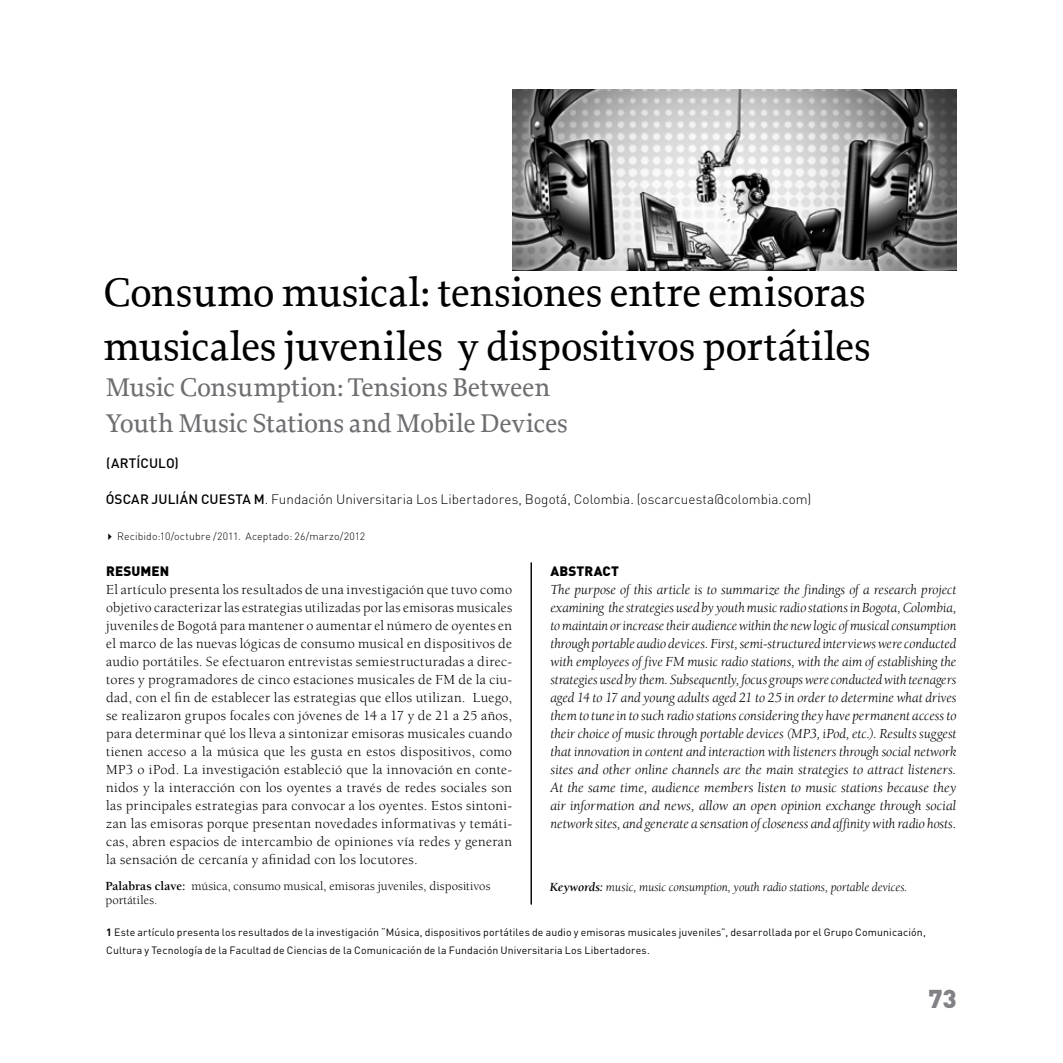
<style>
.page{position:relative;width:1063px;height:1063px;background:#fff}
.page>*{position:absolute;margin:0;border:0;box-sizing:border-box;transform-origin:0 0}
.t1{font:500 42px/54px "Proforma";letter-spacing:-.01em;color:#000}
.t2{font:500 27px/36px "Proforma";letter-spacing:-.01em;color:#6d6e71}
.t3{font:900 25.5px "DIN";color:#808285}
.t4{font:italic 14.25px/18px "Berkeley Std";letter-spacing:-.005em;color:#000;text-align:justify}
.t5{font:14.25px/18px "Berkeley Std";letter-spacing:.02em;color:#000;text-align:justify}
.t6{font:300 13.5px "DIN";letter-spacing:.005em;color:#000}
.t7{font:900 13.5px "DIN";letter-spacing:.01em;color:#000}
.t8{font:500 13.5px "DIN";color:#000}
.t9{font:12.75px/14.2px "Berkeley Std";letter-spacing:.01em;color:#000}
.t10{font:italic 12.75px "Berkeley Std";letter-spacing:-.005em;color:#000}
.t11{font:10.5px/18px "DIN";letter-spacing:.015em;color:#000}
.t12{font:300 10.5px "DIN";letter-spacing:.015em;color:#000}
.s1{font-weight:500}
.s2{font-weight:700}
</style>
<div class="page">
<hr style="left:531px;top:562px;width:1px;height:342px;background:#000">
<img style="left:512px;top:89px;width:445px;height:181px">
<h1 class="t1" style="left:103px;top:265px;width:769px">Consumo musical: tensiones entre emisoras musicales juveniles y dispositivos portátiles</h1>
<h2 class="t2" style="left:106px;top:369px;width:464px">Music Consumption: Tensions Between<br>Youth Music Stations and Mobile Devices</h2>
<p class="t8" style="left:106px;top:454px;width:44px">(ARTÍCUL</p>
<p class="t8" style="left:166px;top:454px;width:14px">O)</p>
<p class="t6" style="left:106px;top:491px;width:707px"><span class="s1">ÓSCAR JULIÁN CUESTA M</span>. Fundación Universitaria Los Libertadores, Bogotá, Colombia. (oscarcuesta@colombia.com)</p>
<p class="t12" style="left:117px;top:530px;width:250px">Recibido:10/octubre /2011. Aceptado: 26/marzo/2012</p>
<p class="t7" style="left:106px;top:562px;width:65px">RESUMEN</p>
<p class="t5" style="left:106px;top:581px;width:408px">El artículo presenta los resultados de una investigación que tuvo como objetivo caracterizar las estrategias utilizadas por las emisoras musicales juveniles de Bogotá para mantener o aumentar el número de oyentes en el marco de las nuevas lógicas de consumo musical en dispositivos de audio portátiles. Se efectuaron entrevistas semiestructuradas a direc&shy;tores y programadores de cinco estaciones musicales de FM de la ciu&shy;dad, con el fin de establecer las estrategias que ellos utilizan. Luego, se realizaron grupos focales con jóvenes de 14 a 17 y de 21 a 25 años, para determinar qué los lleva a sintonizar emisoras musicales cuando tienen acceso a la música que les gusta en estos dispositivos, como MP3 o iPod. La investigación estableció que la innovación en conte&shy;nidos y la interacción con los oyentes a través de redes sociales son las principales estrategias para convocar a los oyentes. Estos sintoni&shy;zan las emisoras porque presentan novedades informativas y temáti&shy;cas, abren espacios de intercambio de opiniones vía redes y generan la sensación de cercanía y afinidad con los locutores.</p>
<p class="t7" style="left:550px;top:562px;width:70px">ABSTRACT</p>
<p class="t4" style="left:550px;top:581px;width:408px">The purpose of this article is to summarize the findings of a research project examining the strategies used by youth music radio stations in Bogota, Colombia, to maintain or increase their audience within the new logic of musical consumption through portable audio devices. First, semi-structured interviews were conducted with employees of five FM music radio stations, with the aim of establishing the strategies used by them. Subsequently, focus groups were conducted with teenagers aged 14 to 17 and young adults aged 21 to 25 in order to determine what drives them to tune in to such radio stations considering they have permanent access to their choice of music through portable devices (MP3, iPod, etc.). Results suggest that innovation in content and interaction with listeners through social network sites and other online channels are the main strategies to attract listeners.<br>At the same time, audience members listen to music stations because they air information and news, allow an open opinion exchange through social network sites, and generate a sensation of closeness and affinity with radio hosts.</p>
<p class="t9" style="left:106px;top:879px;width:386px"><span class="s2">Palabras clave:</span> música, consumo musical, emisoras juveniles, dispositivos portátiles.</p>
<p class="t10" style="left:550px;top:880px;width:359px"><span class="s2">Keywords:</span> music, music consumption, youth radio stations, portable devices.</p>
<p class="t11" style="left:106px;top:923px;width:821px"><span class="s2">1</span> Este artículo presenta los resultados de la investigación “Música, dispositivos portátiles de audio y emisoras musicales juveniles”, desarrollada por el Grupo Comunicación,<br>Cultura y Tecnología de la Facultad de Ciencias de la Comunicación de la Fundación Universitaria Los Libertadores.</p>
<h3 class="t3" style="left:929px;top:982px;width:30px">73</h3>
</div>
